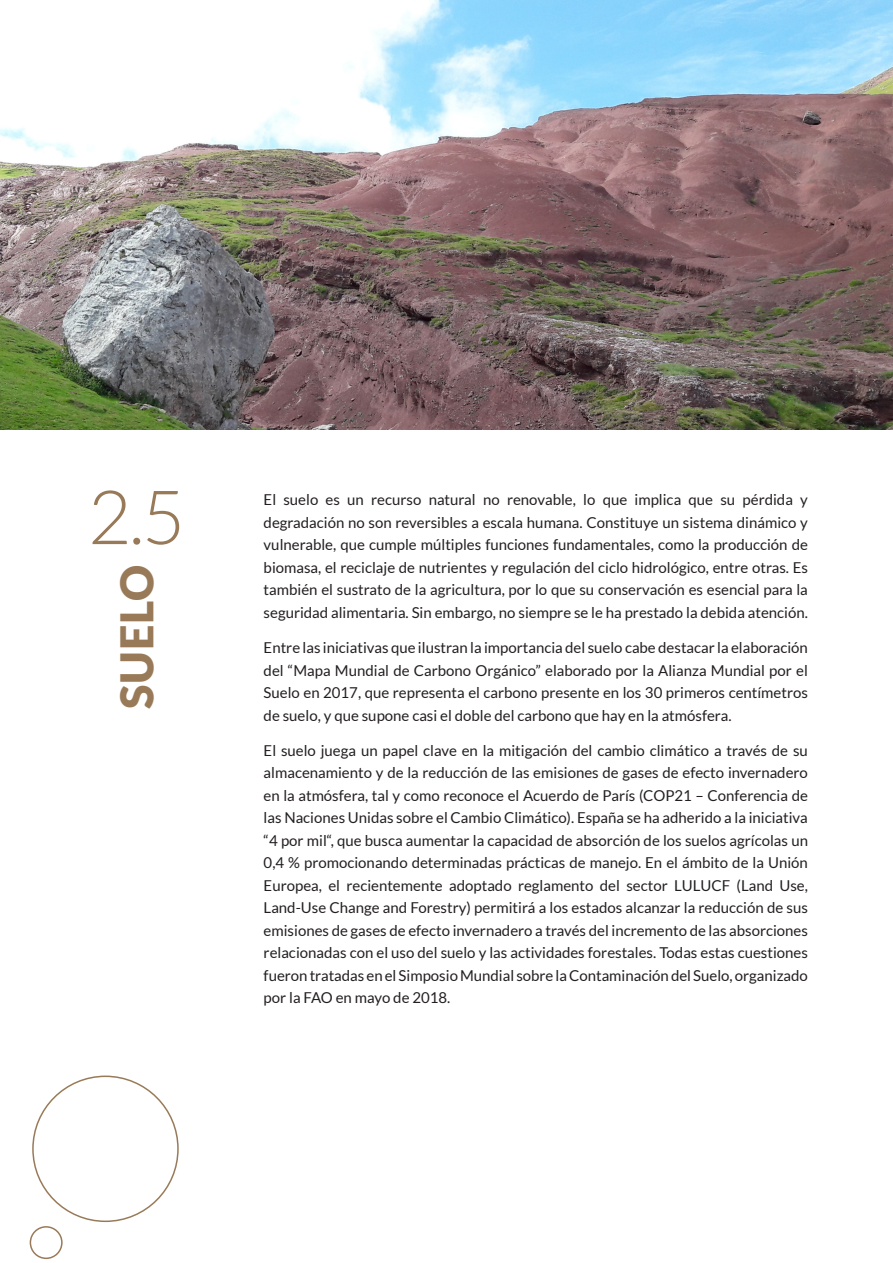
<style>
.page{position:relative;width:893px;height:1263px;background:#fff}
.page>*{position:absolute;margin:0;border:0;box-sizing:border-box;transform-origin:0 0}
.Numero_Portadilla{font:300 75px "Lato";color:#987a58}
.Titulo_Portadilla{font:900 45px "Lato";letter-spacing:.02em;color:#987a58}
.Cuerpo_texto{font:15px/22.5px "Lato";color:#231f20;text-align:justify}
</style>
<div class="page">
<img style="left:0;top:0;width:893px;height:429px">
<div style="left:30px;top:1226px;width:33px;height:33px;border:2px solid #987a58;border-radius:50%"></div>
<p class="Numero_Portadilla" style="left:88px;top:465px;width:98px">2.5</p>
<p class="Titulo_Portadilla" style="left:111px;top:709px;width:145px;rotate:-90deg">SUELO</p>
<p class="Cuerpo_texto" style="left:264px;top:489px;width:546px">El suelo es un recurso natural no renovable, lo que implica que su pérdida y degradación no son reversibles a escala humana. Constituye un sistema dinámico y vulnerable, que cumple múltiples funciones fundamentales, como la producción de biomasa, el reciclaje de nutrientes y regulación del ciclo hidrológico, entre otras. Es también el sustrato de la agricultura, por lo que su conservación es esencial para la seguridad alimentaria. Sin embargo, no siempre se le ha prestado la debida atención.</p>
<p class="Cuerpo_texto" style="left:264px;top:636px;width:546px">Entre las iniciativas que ilustran la importancia del suelo cabe destacar la elaboración del “Mapa Mundial de Carbono Orgánico” elaborado por la Alianza Mundial por el Suelo en 2017, que representa el carbono presente en los 30 primeros centímetros de suelo, y que supone casi el doble del carbono que hay en la atmósfera.</p>
<p class="Cuerpo_texto" style="left:264px;top:739px;width:546px">El suelo juega un papel clave en la mitigación del cambio climático a través de su almacenamiento y de la reducción de las emisiones de gases de efecto invernadero en la atmósfera, tal y como reconoce el Acuerdo de París (COP21 – Conferencia de las Naciones Unidas sobre el Cambio Climático). España se ha adherido a la iniciativa “4 por mil“, que busca aumentar la capacidad de absorción de los suelos agrícolas un 0,4 % promocionando determinadas prácticas de manejo. En el ámbito de la Unión Europea, el recientemente adoptado reglamento del sector LULUCF (Land Use, Land-Use Change and Forestry) permitirá a los estados alcanzar la reducción de sus emisiones de gases de efecto invernadero a través del incremento de las absorciones relacionadas con el uso del suelo y las actividades forestales. Todas estas cuestiones fueron tratadas en el Simposio Mundial sobre la Contaminación del Suelo, organizado por la FAO en mayo de 2018.</p>
</div>
